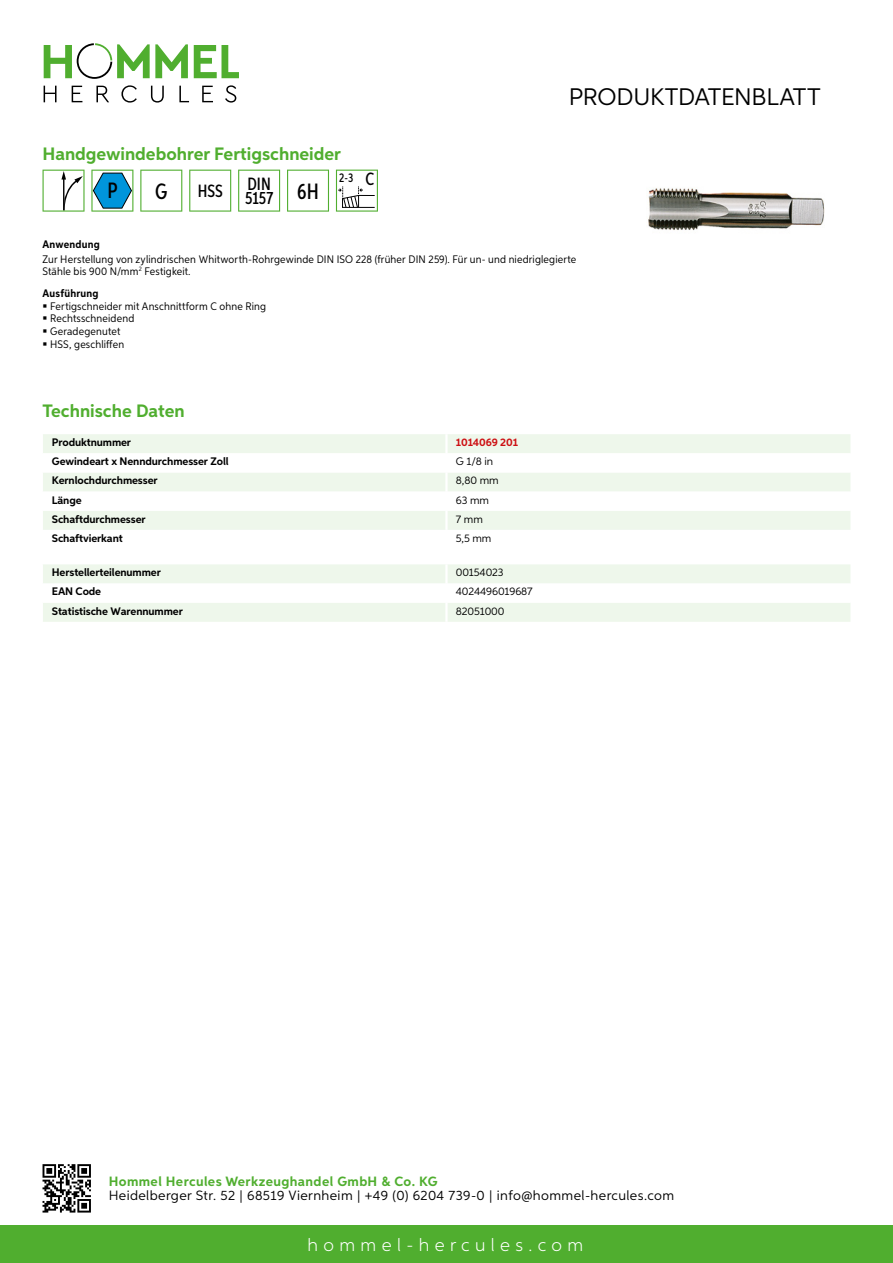
<style>
.page{position:relative;width:893px;height:1263px;background:#fff}
.page>*{position:absolute;margin:0;border:0;box-sizing:border-box;transform-origin:0 0}
.t1{font:24px "Aspira";letter-spacing:-.01em;color:#000}
.t2{font:500 22.2px "Aspira XX Nar";color:#000}
.t3{font:700 18px "Aspira";color:#50ae2f}
.t4{font:300 18px "Aspira";letter-spacing:.3em;color:#fff}
.t5{font:500 17.85px/14.9px "Aspira XX Nar";color:#000}
.t6{font:13.5px "Aspira";letter-spacing:.03em;color:#000}
.t7{font:700 13.5px "Aspira";letter-spacing:.03em;color:#50ae2f}
.t8{font:500 12.6px "Aspira XX Nar";color:#000}
.t9{font:10.95px/12.8px "Aspira Nar";letter-spacing:.015em;color:#000}
.t10{font:700 10.95px "Aspira";letter-spacing:-.01em;color:#000}
.t11{font:10.95px "Aspira";letter-spacing:-.01em;color:#000}
.t12{font:700 10.95px "Aspira Nar";letter-spacing:.02em;color:#000}
.t13{font:700 10.95px "Aspira";letter-spacing:-.01em;color:#cd1013}
.s1{font-size:17.85px}
</style>
<div class="page">
<div style="left:0;top:1226px;width:893px;height:37px;background:#50ae2f"></div>
<svg style="left:43px;top:1164px;width:48px;height:48px"></svg>
<svg style="left:194px;top:45px;width:45px;height:33px"></svg>
<svg style="left:44px;top:43px;width:144px;height:36px"></svg>
<svg style="left:44px;top:86px;width:13px;height:16px"></svg>
<svg style="left:72px;top:86px;width:10px;height:16px"></svg>
<svg style="left:96px;top:86px;width:13px;height:16px"></svg>
<svg style="left:121px;top:85px;width:16px;height:18px"></svg>
<svg style="left:151px;top:86px;width:13px;height:17px"></svg>
<svg style="left:179px;top:86px;width:10px;height:16px"></svg>
<svg style="left:202px;top:86px;width:11px;height:16px"></svg>
<svg style="left:225px;top:85px;width:11px;height:18px"></svg>
<div style="left:43px;top:434px;width:807px;height:19px;background:#eef7eb"></div>
<svg style="left:43px;top:473px;width:807px;height:57px;fill:#eef7eb"></svg>
<hr style="left:445px;top:434px;width:3px;height:19px;background:#fff">
<hr style="left:445px;top:472px;width:3px;height:20px;background:#fff">
<hr style="left:445px;top:492px;width:3px;height:19px;background:#fff">
<hr style="left:445px;top:511px;width:3px;height:19px;background:#fff">
<svg style="left:43px;top:564px;width:807px;height:58px"></svg>
<hr style="left:445px;top:603px;width:3px;height:19px;background:#fff">
<svg style="left:43px;top:170px;width:42px;height:42px"></svg>
<svg style="left:91px;top:170px;width:42px;height:42px"></svg>
<svg style="left:140px;top:170px;width:42px;height:42px"></svg>
<svg style="left:189px;top:170px;width:42px;height:42px"></svg>
<svg style="left:238px;top:170px;width:42px;height:42px"></svg>
<svg style="left:287px;top:170px;width:42px;height:42px"></svg>
<svg style="left:336px;top:170px;width:42px;height:42px"></svg>
<img style="left:648px;top:188px;width:177px;height:43px">
<h3 class="t3" style="left:43px;top:142px;width:300px">Handgewindebohrer Fertigschneider</h3>
<h2 class="t2" style="left:108px;top:177px;width:12px">P</h2>
<h2 class="t2" style="left:155px;top:178px;width:14px">G</h2>
<h3 class="t5" style="left:198px;top:183px;width:27px">HSS</h3>
<h3 class="t5" style="left:245px;top:176px;width:75px">DIN<br>5157 <sup>6H</sup></h3>
<p class="t8" style="left:339px;top:169px;width:37px">2-3 <span class="s1">C</span></p>
<h1 class="t1" style="left:569px;top:82px;width:253px">Produktdatenblatt</h1>
<p class="t12" style="left:43px;top:237px;width:59px">Anwendung</p>
<p class="t9" style="left:43px;top:253px;width:535px;line-height:12px">Zur Herstellung von zylindrischen Whitworth-Rohrgewinde DIN ISO 228 (früher DIN 259). Für un- und niedriglegierte<br>Stähle bis 900 N/mm<sup>2</sup> Festigkeit.</p>
<p class="t12" style="left:43px;top:286px;width:58px">Ausführung</p>
<p class="t9" style="left:50px;top:299px;width:217px">Fertigschneider mit Anschnittform C ohne Ring<br>Rechtsschneidend<br>Geradegenutet<br>HSS, geschliffen</p>
<h3 class="t3" style="left:43px;top:400px;width:144px">Technische Daten</h3>
<p class="t10" style="left:52px;top:436px;width:81px">Produktnummer</p>
<p class="t13" style="left:456px;top:436px;width:64px">1014069 201</p>
<p class="t10" style="left:52px;top:455px;width:178px">Gewindeart x Nenndurchmesser Zoll</p>
<p class="t11" style="left:456px;top:455px;width:39px">G 1/8 in</p>
<p class="t10" style="left:52px;top:474px;width:107px">Kernlochdurchmesser</p>
<p class="t11" style="left:456px;top:474px;width:44px">8,80 mm</p>
<p class="t10" style="left:52px;top:493px;width:31px">Länge</p>
<p class="t11" style="left:456px;top:493px;width:35px">63 mm</p>
<p class="t10" style="left:52px;top:512px;width:95px">Schaftdurchmesser</p>
<p class="t11" style="left:456px;top:512px;width:29px">7 mm</p>
<p class="t10" style="left:52px;top:531px;width:72px">Schaftvierkant</p>
<p class="t11" style="left:456px;top:531px;width:37px">5,5 mm</p>
<p class="t10" style="left:52px;top:566px;width:111px">Herstellerteilenummer</p>
<p class="t11" style="left:456px;top:566px;width:49px">00154023</p>
<p class="t10" style="left:52px;top:585px;width:51px">EAN Code</p>
<p class="t11" style="left:456px;top:585px;width:78px">4024496019687</p>
<p class="t10" style="left:52px;top:604px;width:132px">Statistische Warennummer</p>
<p class="t11" style="left:456px;top:604px;width:50px">82051000</p>
<p class="t7" style="left:109px;top:1172px;width:330px">Hommel Hercules Werkzeughandel GmbH &amp; Co. KG</p>
<p class="t6" style="left:109px;top:1187px;width:567px">Heidelberger Str. 52 | 68519 Viernheim | +49 (0) 6204 739-0 | info@hommel-hercules.com</p>
<h3 class="t4" style="left:307px;top:1234px;width:277px">hommel-hercules.com</h3>
</div>
